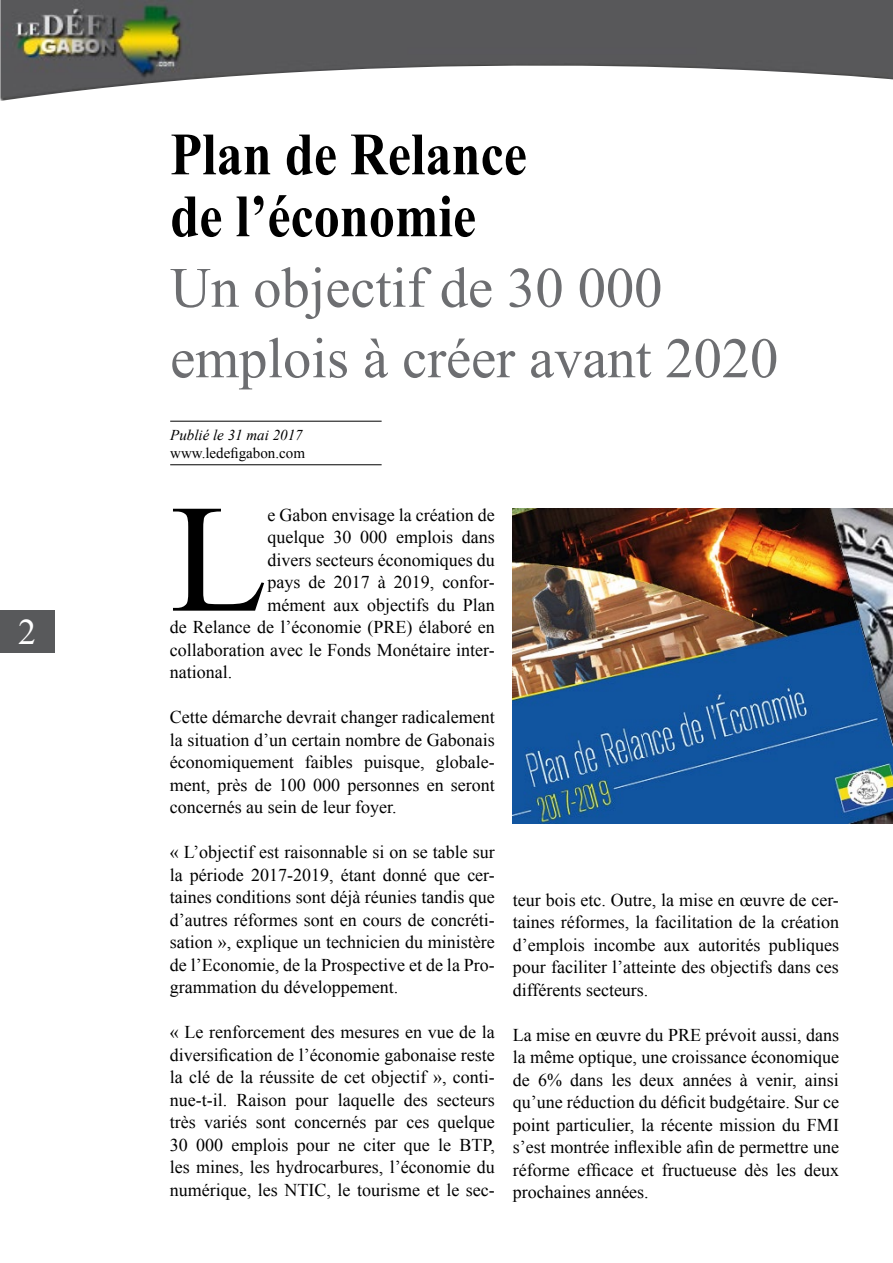
<style>
.page{position:relative;width:893px;height:1263px;background:#fff}
.page>*{position:absolute;margin:0;border:0;box-sizing:border-box;transform-origin:0 0}
.t1{font:153.9px "Times New Roman";color:#000;scale:1.04 1}
.t2{font:700 60px/61.9px "Times New Roman";color:#000;scale:.87 1}
.t3{font:57px/70.5px "Times New Roman";color:#6d6e71}
.t4{font:36px "Times New Roman";color:#fff}
.t5{font:18px/22.5px "Times New Roman";color:#000;text-align:justify}
.t6{font:15px "Times New Roman";color:#000}
.t7{font:italic 15px "Times New Roman";color:#000}
</style>
<div class="page">
<div style="left:0;top:610px;width:54px;height:43px;background:#58595b"></div>
<img style="left:0;top:0;width:893px;height:101px">
<hr style="left:170px;top:464px;width:212px;height:1px;background:#000">
<hr style="left:170px;top:421px;width:212px;height:1px;background:#000">
<img style="left:513px;top:508px;width:380px;height:316px">
<h3 class="t4" style="left:18px;top:606px;width:19px">2</h3>
<h2 class="t2" style="left:170px;top:121px;width:411px">Plan de Relance de l’économie</h2>
<h3 class="t3" style="left:170px;top:251px;width:610px">Un objectif de 30 000 emplois à créer avant 2020</h3>
<p class="t7" style="left:170px;top:424px;width:134px">Publié le 31 mai 2017</p>
<p class="t6" style="left:170px;top:442px;width:136px">www.ledefigabon.com</p>
<h1 class="t1" style="left:170px;top:451px;width:96px">L</h1>
<p class="t5" style="left:268px;top:503px;width:229px">e Gabon envisage la création de</p>
<p class="t5" style="left:268px;top:525px;width:229px">quelque 30 000 emplois dans</p>
<p class="t5" style="left:268px;top:548px;width:229px">divers secteurs économiques du</p>
<p class="t5" style="left:268px;top:570px;width:229px">pays de 2017 à 2019, confor-</p>
<p class="t5" style="left:268px;top:593px;width:229px">mément aux objectifs du Plan</p>
<p class="t5" style="left:170px;top:615px;width:327px">de Relance de l’économie (PRE) élaboré en</p>
<p class="t5" style="left:170px;top:638px;width:327px">collaboration avec le Fonds Monétaire inter-</p>
<p class="t5" style="left:170px;top:660px;width:64px">national.</p>
<p class="t5" style="left:170px;top:705px;width:327px">Cette démarche devrait changer radicalement la situation d’un certain nombre de Gabonais économiquement faibles puisque, globale&shy;ment, près de 100 000 personnes en seront concernés au sein de leur foyer.</p>
<p class="t5" style="left:170px;top:840px;width:327px">« L’objectif est raisonnable si on se table sur la période 2017-2019, étant donné que cer&shy;taines conditions sont déjà réunies tandis que d’autres réformes sont en cours de concréti&shy;sation », explique un technicien du ministère de l’Economie, de la Prospective et de la Pro&shy;grammation du développement.</p>
<p class="t5" style="left:170px;top:1020px;width:327px">« Le renforcement des mesures en vue de la diversification de l’économie gabonaise reste la clé de la réussite de cet objectif », conti&shy;nue-t-il. Raison pour laquelle des secteurs très variés sont concernés par ces quelque 30 000 emplois pour ne citer que le BTP, les mines, les hydrocarbures, l’économie du numérique, les NTIC, le tourisme et le sec-</p>
<p class="t5" style="left:513px;top:888px;width:328px">teur bois etc. Outre, la mise en œuvre de cer&shy;taines réformes, la facilitation de la création d’emplois incombe aux autorités publiques pour faciliter l’atteinte des objectifs dans ces différents secteurs.</p>
<p class="t5" style="left:513px;top:1023px;width:328px">La mise en œuvre du PRE prévoit aussi, dans la même optique, une croissance économique de 6% dans les deux années à venir, ainsi qu’une réduction du déficit budgétaire. Sur ce point particulier, la récente mission du FMI s’est montrée inflexible afin de permettre une réforme efficace et fructueuse dès les deux prochaines années.</p>
</div>
